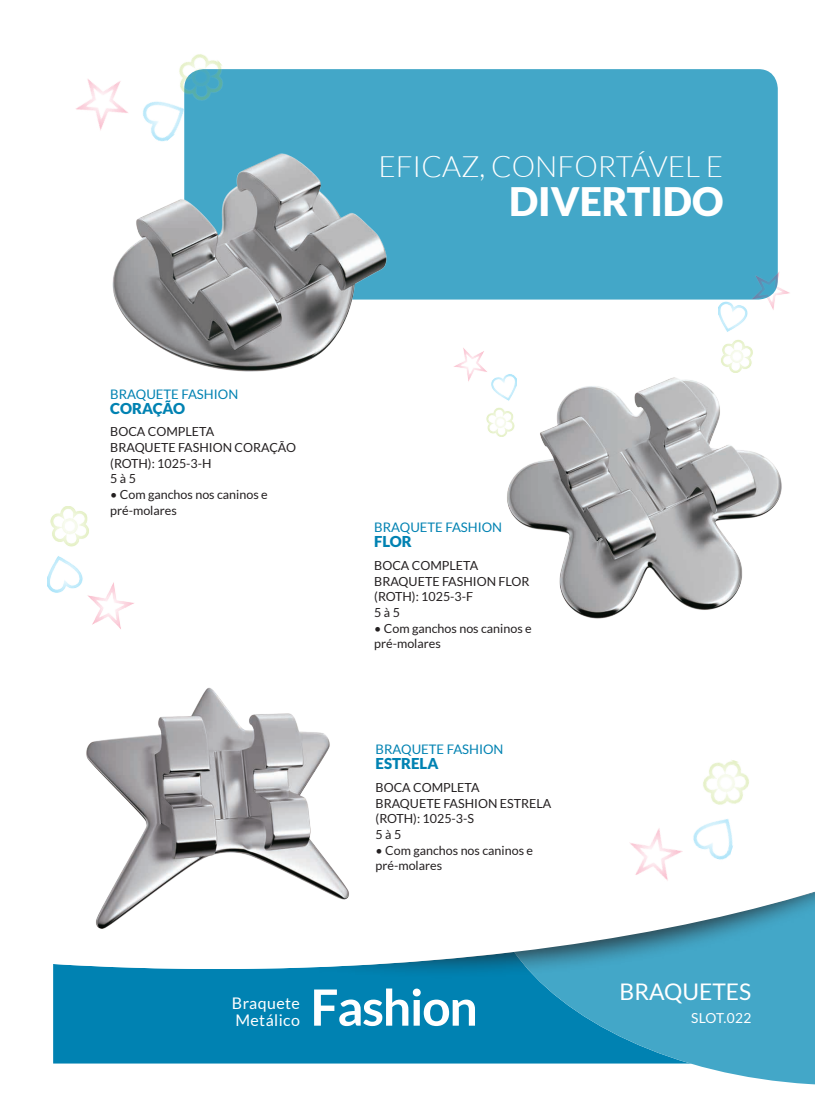
<style>
.page{position:relative;width:815px;height:1099px;background:#fff}
.page>*{position:absolute;margin:0;border:0;box-sizing:border-box;transform-origin:0 0}
.Produto_logo{font:700 50px "Lato";letter-spacing:-.025em;color:#fff}
.t1{font:900 39.25px "Lato";color:#fff}
.t2{font:300 29.38px "Lato";color:#fff}
.Produto_01{font:22.88px "Lato";color:#fff}
.Produto_02_-_Direita{font:16px "Lato";letter-spacing:.025em;color:#fff}
.t3{font:900 15px "Lato";color:#0082b2}
.SLOT{font:13.75px "Lato";letter-spacing:.025em;color:#fff}
.t4{font:13.12px "Lato";color:#0082b2}
.descrição{font:12.5px/15.6px "Lato";color:#231f20}
</style>
<div class="page">
<div style="left:53px;top:969px;width:460px;height:94px;background:#0082b2"></div>
<svg style="left:513px;top:978px;width:302px;height:107px;background:#50accb"></svg>
<div style="left:88px;top:850px;width:727px;height:128px;background:#231f20;opacity:.75"></div>
<svg style="left:53px;top:850px;width:762px;height:119px"></svg>
<div style="left:184px;top:69px;width:594px;height:230px;background:#43a7c8;border-radius:19px"></div>
<img style="left:112px;top:153px;width:274px;height:219px">
<img style="left:78px;top:687px;width:280px;height:247px">
<img style="left:499px;top:377px;width:283px;height:242px">
<img style="left:454px;top:348px;width:62px;height:88px">
<img style="left:719px;top:272px;width:71px;height:101px">
<img style="left:47px;top:507px;width:87px;height:122px">
<img style="left:620px;top:760px;width:138px;height:141px">
<img style="left:76px;top:54px;width:160px;height:119px">
<p class="t2" style="left:378px;top:150px;width:346px">EFICAZ, CONFORTÁVEL E</p>
<p class="t1" style="left:509px;top:178px;width:216px">DIVERTIDO</p>
<p class="t4" style="left:110px;top:386px;width:129px">BRAQUETE FASHION</p>
<p class="t3" style="left:110px;top:399px;width:76px">CORAÇÃO</p>
<p class="descrição" style="left:110px;top:424px;width:105px">BOCA COMPLETA</p>
<p class="descrição" style="left:110px;top:439px;width:187px">BRAQUETE FASHION CORAÇÃO</p>
<p class="descrição" style="left:110px;top:455px;width:103px">(ROTH): 1025-3-H</p>
<p class="descrição" style="left:110px;top:471px;width:27px">5 à 5</p>
<p class="descrição" style="left:110px;top:486px;width:159px">• Com ganchos nos caninos e</p>
<p class="descrição" style="left:110px;top:502px;width:68px">pré-molares</p>
<p class="t4" style="left:374px;top:520px;width:129px">BRAQUETE FASHION</p>
<p class="t3" style="left:374px;top:533px;width:39px">FLOR</p>
<p class="descrição" style="left:374px;top:557px;width:105px">BOCA COMPLETA</p>
<p class="descrição" style="left:374px;top:573px;width:157px">BRAQUETE FASHION FLOR</p>
<p class="descrição" style="left:374px;top:589px;width:101px">(ROTH): 1025-3-F</p>
<p class="descrição" style="left:374px;top:604px;width:27px">5 à 5</p>
<p class="descrição" style="left:374px;top:620px;width:159px">• Com ganchos nos caninos e pré-molares</p>
<p class="t4" style="left:376px;top:742px;width:129px">BRAQUETE FASHION</p>
<p class="t3" style="left:376px;top:755px;width:64px">ESTRELA</p>
<p class="descrição" style="left:376px;top:779px;width:105px">BOCA COMPLETA</p>
<p class="descrição" style="left:376px;top:795px;width:177px">BRAQUETE FASHION ESTRELA</p>
<p class="descrição" style="left:376px;top:811px;width:100px">(ROTH): 1025-3-S</p>
<p class="descrição" style="left:376px;top:826px;width:27px">5 à 5</p>
<p class="descrição" style="left:376px;top:842px;width:159px">• Com ganchos nos caninos e</p>
<p class="descrição" style="left:376px;top:858px;width:68px">pré-molares</p>
<p class="Produto_02_-_Direita" style="left:232px;top:994px;width:69px">Braquete</p>
<p class="Produto_02_-_Direita" style="left:235px;top:1010px;width:66px">Metálico</p>
<p class="Produto_logo" style="left:310px;top:978px;width:169px">Fashion</p>
<p class="Produto_01" style="left:620px;top:978px;width:133px">BRAQUETES</p>
<p class="SLOT" style="left:691px;top:1009px;width:62px">SLOT.022</p>
</div>
